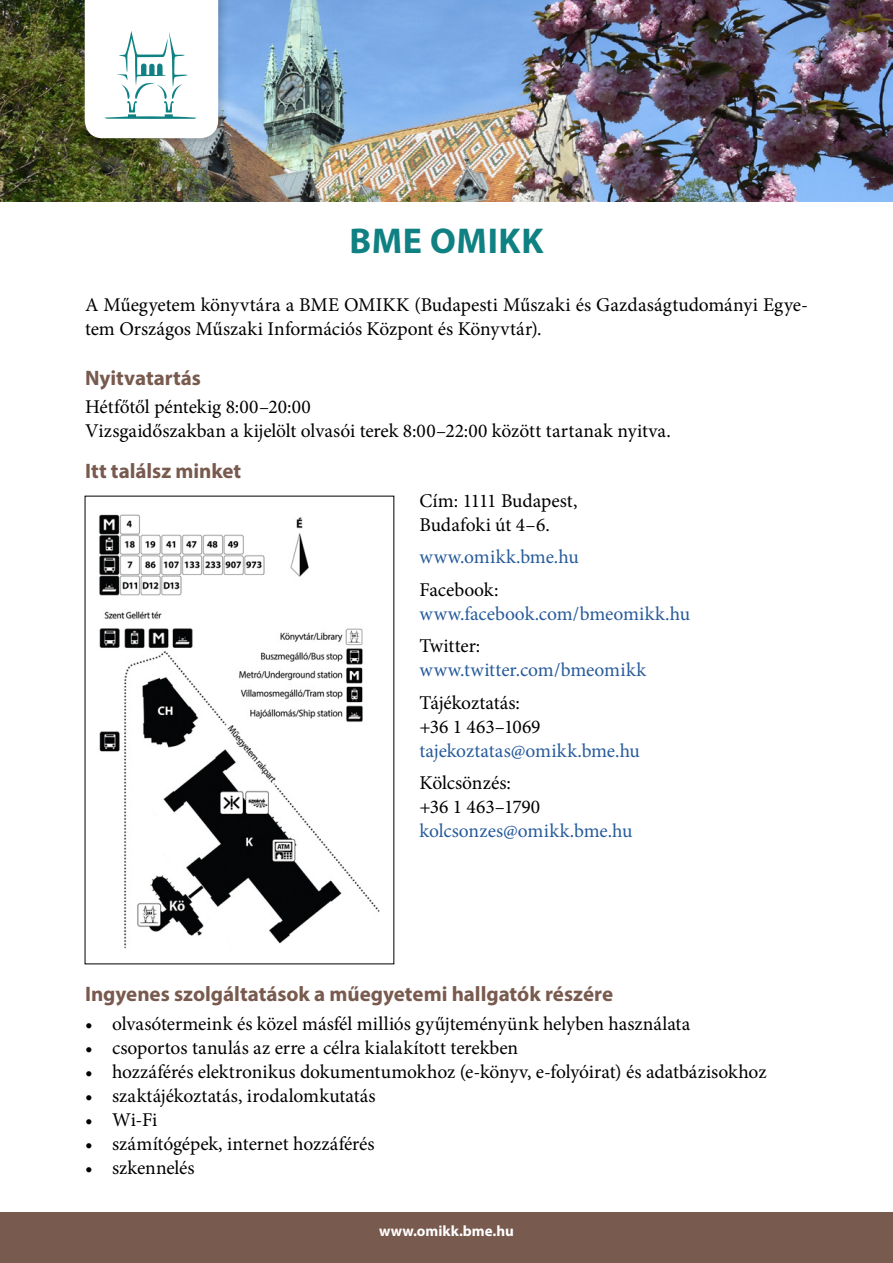
<style>
.page{position:relative;width:893px;height:1263px;background:#fff}
.page>*{position:absolute;margin:0;border:0;box-sizing:border-box;transform-origin:0 0}
.t1{font:700 36px "Myriad Pro";letter-spacing:.02em;color:#108182}
.t2{font:700 21px "Myriad Pro";color:#785a4e}
.t3{font:19.5px/24px "Minion Pro";letter-spacing:-.005em;color:#000}
.t4{font:19.5px "Minion Pro";color:#275b9b}
.t5{font:700 15px "Myriad Pro";color:#fff}
</style>
<div class="page">
<div style="left:0;top:1212px;width:893px;height:51px;background:#785a4e"></div>
<img style="left:0;top:0;width:893px;height:202px">
<img style="left:99px;top:514px;width:281px;height:435px">
<div style="left:80px;top:0;width:149px;height:150px;background:#000;opacity:.2"></div>
<svg style="left:85px;top:0;width:133px;height:138px"></svg>
<h1 class="t1" style="left:349px;top:218px;width:195px">BME OMIKK</h1>
<p class="t3" style="left:85px;top:293px;width:724px">A Műegyetem könyvtára a BME OMIKK (Budapesti Műszaki és Gazdaságtudományi Egye&shy;tem Országos Műszaki Információs Központ és Könyvtár).</p>
<p class="t2" style="left:85px;top:364px;width:117px">Nyitvatartás</p>
<p class="t3" style="left:85px;top:395px;width:587px">Hétfőtől péntekig 8:00–20:00<br>Vizsgaidőszakban a kijelölt olvasói terek 8:00–22:00 között tartanak nyitva.</p>
<p class="t2" style="left:85px;top:457px;width:158px">Itt találsz minket</p>
<p class="t3" style="left:420px;top:488px;width:159px">Cím: 1111 Budapest,<br>Budafoki út 4–6.</p>
<p class="t4" style="left:420px;top:544px;width:161px">www.omikk.bme.hu</p>
<p class="t3" style="left:420px;top:577px;width:80px">Facebook:</p>
<p class="t4" style="left:420px;top:600px;width:272px">www.facebook.com/bmeomikk.hu</p>
<p class="t3" style="left:420px;top:634px;width:62px">Twitter:</p>
<p class="t4" style="left:420px;top:657px;width:228px">www.twitter.com/bmeomikk</p>
<p class="t3" style="left:420px;top:690px;width:122px">Tájékoztatás: +36 1 463–1069</p>
<p class="t4" style="left:420px;top:737px;width:222px">tajekoztatas@omikk.bme.hu</p>
<p class="t3" style="left:420px;top:771px;width:122px">Kölcsönzés: +36 1 463–1790</p>
<p class="t4" style="left:420px;top:818px;width:214px">kolcsonzes@omikk.bme.hu</p>
<p class="t2" style="left:85px;top:981px;width:530px">Ingyenes szolgáltatások a műegyetemi hallgatók részére</p>
<p class="t3" style="left:85px;top:1011px;width:607px">• olvasótermeink és közel másfél milliós gyűjteményünk helyben használata</p>
<p class="t3" style="left:85px;top:1035px;width:435px">• csoportos tanulás az erre a célra kialakított terekben</p>
<p class="t3" style="left:85px;top:1059px;width:683px">• hozzáférés elektronikus dokumentumokhoz (e-könyv, e-folyóirat) és adatbázisokhoz</p>
<p class="t3" style="left:85px;top:1083px;width:292px">• szaktájékoztatás, irodalomkutatás</p>
<p class="t3" style="left:85px;top:1107px;width:74px">• Wi-Fi</p>
<p class="t3" style="left:85px;top:1131px;width:291px">• számítógépek, internet hozzáférés</p>
<p class="t3" style="left:85px;top:1155px;width:111px">• szkennelés</p>
<p class="t5" style="left:379px;top:1221px;width:136px">www.omikk.bme.hu</p>
</div>
